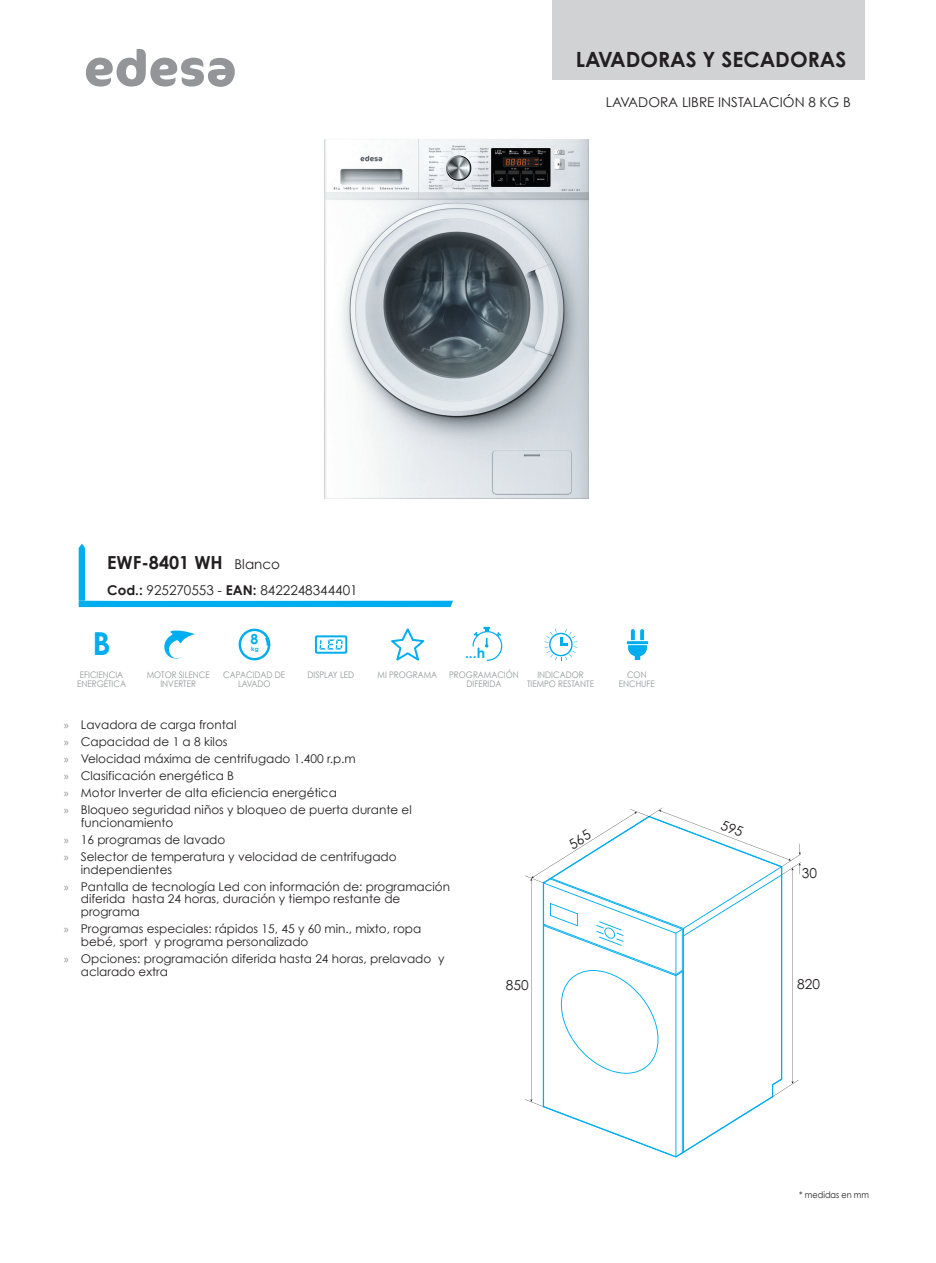
<style>
.page{position:relative;width:936px;height:1263px;background:#fff}
.page>*{position:absolute;margin:0;border:0;box-sizing:border-box;transform-origin:0 0}
.t1{font:700 31.65px "Century Gothic Pro";color:#00aeef}
.t2{font:700 21px "Century Gothic Pro";color:#231f20}
.t3{font:700 18px "Century Gothic";color:#231f20}
.t4{font:700 13.95px "Century Gothic Pro";color:#00aeef}
.t5{font:700 13.8px "Century Gothic Pro";color:#00aeef}
.t6{font:13.65px "Century Gothic";color:#231f20}
.t7{font:13.5px "Century Gothic";color:#231f20}
.t8{font:12px/17px "Century Gothic";color:#231f20}
.t9{font:9px/9px "Century Gothic";color:#939598;text-align:center;scale:.9 1}
.t10{font:9px "Century Gothic";color:#231f20;scale:.9 1}
.t11{font:700 6px "Century Gothic Pro";color:#00aeef}
.s1{font-weight:400;font-size:13.5px}
.s2{font-weight:700}
.s3{font-family:"Myriad Pro";color:#939598}
</style>
<div class="page">
<svg style="left:86px;top:49px;width:149px;height:38px"></svg>
<svg style="left:79px;top:544px;width:374px;height:63px"></svg>
<img style="left:324px;top:139px;width:265px;height:360px">
<svg style="left:627px;top:629px;width:21px;height:31px"></svg>
<svg style="left:544px;top:629px;width:33px;height:32px"></svg>
<svg style="left:472px;top:627px;width:30px;height:34px"></svg>
<svg style="left:391px;top:628px;width:33px;height:33px"></svg>
<svg style="left:315px;top:635px;width:32px;height:19px"></svg>
<svg style="left:238px;top:629px;width:32px;height:31px"></svg>
<svg style="left:164px;top:630px;width:31px;height:29px"></svg>
<div style="left:552px;top:0;width:313px;height:80px;background:#d1d2d4"></div>
<svg style="left:525px;top:808px;width:275px;height:349px"></svg>
<h2 class="t2" style="left:576px;top:46px;width:272px">LAVADORAS Y SECADORAS</h2>
<p class="t7" style="left:606px;top:94px;width:246px">LAVADORA LIBRE INSTALACIÓN 8 KG B</p>
<h3 class="t3" style="left:107px;top:551px;width:174px">EWF-8401 WH <span class="s1">Blanco</span></h3>
<p class="t7" style="left:107px;top:582px;width:252px"><span class="s2">Cod.:</span> 925270553 - <span class="s2">EAN:</span> 8422248344401</p>
<h1 class="t1" style="left:93px;top:623px;width:20px">B</h1>
<p class="t5" style="left:250px;top:631px;width:9px">8</p>
<p class="t11" style="left:251px;top:645px;width:9px">kg</p>
<p class="t4" style="left:465px;top:645px;width:22px">...h</p>
<p class="t9" style="left:77px;top:670px;width:56px">EFICIENCIA<br>ENERGÉTICA</p>
<p class="t9" style="left:377px;top:670px;width:68px">MI PROGRAMA</p>
<p class="t9" style="left:449px;top:670px;width:79px">PROGRAMACIÓN<br>DIFERIDA</p>
<p class="t9" style="left:527px;top:670px;width:76px">INDICADOR<br>TIEMPO RESTANTE</p>
<p class="t9" style="left:147px;top:670px;width:72px">MOTOR SILENCE<br>INVERTER</p>
<p class="t9" style="left:223px;top:670px;width:70px">CAPACIDAD DE<br>LAVADO</p>
<p class="t9" style="left:307px;top:670px;width:53px">DISPLAY LED</p>
<p class="t9" style="left:618px;top:670px;width:42px">CON<br>ENCHUFE</p>
<p class="t8" style="left:64px;top:716px;width:349px"><span class="s3">»</span> Lavadora de carga frontal<br><span class="s3">»</span> Capacidad de 1 a 8 kilos<br><span class="s3">»</span> Velocidad máxima de centrifugado 1.400 r.p.m<br><span class="s3">»</span> Clasificación energética B<br><span class="s3">»</span> Motor Inverter de alta eficiencia energética<br><span class="s3">»</span> Bloqueo seguridad niños y bloqueo de puerta durante el</p>
<p class="t8" style="left:64px;top:814px;width:334px;text-indent:17px">funcionamiento<br><span class="s3">»</span> 16 programas de lavado<br><span class="s3">»</span> Selector de temperatura y velocidad de centrifugado</p>
<p class="t8" style="left:64px;top:860px;width:388px;text-indent:17px">independientes<br><span class="s3">»</span> Pantalla de tecnología Led con información de: programación</p>
<p class="t8" style="left:81px;top:892px;width:321px;line-height:12.8px">diferida hasta 24 horas, duración y tiempo restante de programa</p>
<p class="t8" style="left:81px;top:922px;width:342px;line-height:12.8px;text-indent:-17px"><span class="s3">»</span> Programas especiales: rápidos 15, 45 y 60 min., mixto, ropa bebé, sport y programa personalizado</p>
<p class="t8" style="left:81px;top:952px;width:365px;line-height:12.8px;text-indent:-17px"><span class="s3">»</span> Opciones: programación diferida hasta 24 horas, prelavado y aclarado extra</p>
<p class="t6" style="left:801px;top:865px;width:17px">30</p>
<p class="t6" style="left:506px;top:976px;width:24px">850</p>
<p class="t6" style="left:797px;top:975px;width:24px">820</p>
<p class="t10" style="left:799px;top:1189px;width:79px">* medidas en mm</p>
</div>
